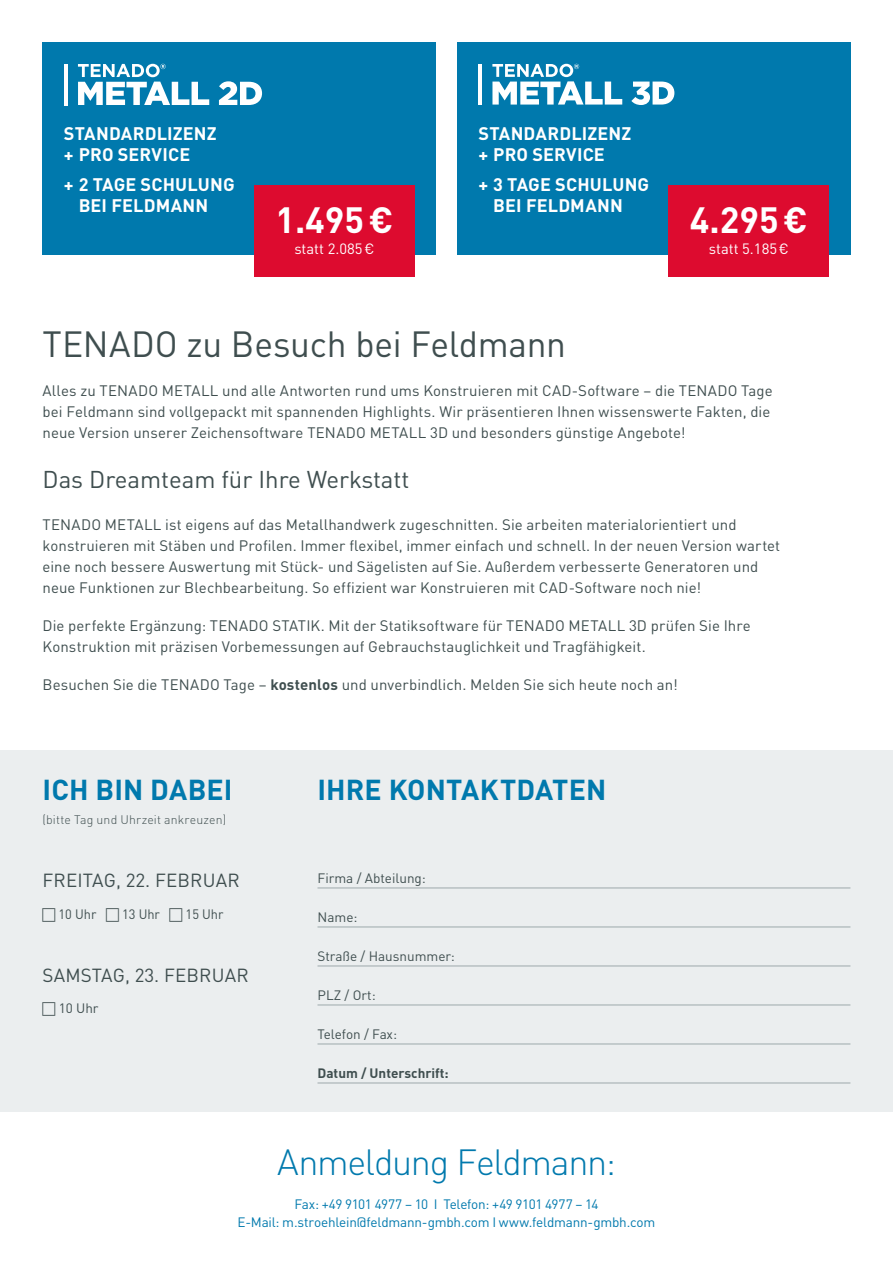
<style>
.page{position:relative;width:893px;height:1263px;background:#fff}
.page>*{position:absolute;margin:0;border:0;box-sizing:border-box;transform-origin:0 0}
.t1{font:700 36.15px "DIN Pro";color:#fff}
.t2{font:36px "DIN Pro";letter-spacing:-.01em;color:#3f4e4f}
.t3{font:300 36px "DIN Pro";letter-spacing:-.04em;color:#0079ad}
.t4{font:700 28.5px "DIN Pro";letter-spacing:.005em;color:#0079ad}
.t5{font:24px "DIN Pro";color:#3f4e4f}
.t6{font:18.75px "DIN Pro";letter-spacing:.01em;color:#3f4e4f}
.t7{font:700 18px/21px "DIN Pro";letter-spacing:.005em;color:#fff}
.t8{font:15px/21px "DIN Pro";letter-spacing:.005em;color:#3f4e4f}
.t9{font:14.85px "DIN Pro";color:#fff}
.t10{font:13.5px/18px "DIN Pro";letter-spacing:-.015em;color:#0079ad;text-align:center}
.t11{font:13.5px "DIN Pro";color:#3f4e4f}
.t12{font:700 13.5px "DIN Pro";color:#3f4e4f}
.t13{font:13.5px "DIN Pro";color:#3f4e4f;scale:.95 1}
.t14{font:300 12.3px "DIN Pro";letter-spacing:.01em;color:#3f4e4f}
.s1{font-weight:700}
</style>
<div class="page">
<div style="left:43px;top:43px;width:393px;height:212px;background:#0079ad"></div>
<hr style="left:64px;top:64px;width:4px;height:41px;background:#fff">
<svg style="left:78px;top:64px;width:131px;height:41px"></svg>
<svg style="left:219px;top:81px;width:43px;height:24px"></svg>
<div style="left:254px;top:185px;width:161px;height:91px;background:#dd0b2f"></div>
<div style="left:457px;top:43px;width:393px;height:212px;background:#0079ad"></div>
<hr style="left:478px;top:64px;width:4px;height:41px;background:#fff">
<svg style="left:492px;top:64px;width:130px;height:41px"></svg>
<svg style="left:631px;top:82px;width:43px;height:23px"></svg>
<div style="left:669px;top:185px;width:160px;height:91px;background:#dd0b2f"></div>
<div style="left:0;top:750px;width:893px;height:361px;background:#ebeeef"></div>
<hr style="left:317px;top:887px;width:533px;height:1px;background:#9da9ab">
<hr style="left:317px;top:926px;width:533px;height:1px;background:#9da9ab">
<hr style="left:317px;top:965px;width:533px;height:1px;background:#9da9ab">
<hr style="left:317px;top:1004px;width:533px;height:1px;background:#9da9ab">
<hr style="left:317px;top:1043px;width:533px;height:1px;background:#9da9ab">
<hr style="left:317px;top:1082px;width:533px;height:1px;background:#9da9ab">
<p class="t7" style="left:64px;top:122px;width:154px">STANDARDLIZENZ + PRO SERVICE</p>
<p class="t7" style="left:79px;top:173px;width:157px;text-indent:-15px">+ 2 TAGE SCHULUNG<br>BEI FELDMANN</p>
<h1 class="t1" style="left:275px;top:196px;width:119px">1.495€</h1>
<p class="t9" style="left:294px;top:237px;width:81px">statt 2.085€</p>
<p class="t7" style="left:478px;top:122px;width:154px">STANDARDLIZENZ + PRO SERVICE</p>
<p class="t7" style="left:493px;top:173px;width:157px;text-indent:-15px">+ 3 TAGE SCHULUNG<br>BEI FELDMANN</p>
<h1 class="t1" style="left:690px;top:196px;width:119px">4.295€</h1>
<p class="t9" style="left:709px;top:237px;width:81px">statt 5.185€</p>
<h2 class="t2" style="left:43px;top:316px;width:525px">TENADO zu Besuch bei Feldmann</h2>
<p class="t8" style="left:43px;top:379px;width:732px">Alles zu TENADO METALL und alle Antworten rund ums Konstruieren mit CAD-Software – die TENADO Tage bei Feldmann sind vollgepackt mit spannenden Highlights. Wir präsentieren Ihnen wissenswerte Fakten, die neue Version unserer Zeichensoftware TENADO METALL 3D und besonders günstige Angebote!</p>
<h3 class="t5" style="left:43px;top:461px;width:368px">Das Dreamteam für Ihre Werkstatt</h3>
<p class="t8" style="left:43px;top:513px;width:739px">TENADO METALL ist eigens auf das Metallhandwerk zugeschnitten. Sie arbeiten materialorientiert und konstruieren mit Stäben und Profilen. Immer flexibel, immer einfach und schnell. In der neuen Version wartet eine noch bessere Auswertung mit Stück- und Sägelisten auf Sie. Außerdem verbesserte Generatoren und neue Funktionen zur Blechbearbeitung. So effizient war Konstruieren mit CAD-Software noch nie!</p>
<p class="t8" style="left:43px;top:614px;width:710px">Die perfekte Ergänzung: TENADO STATIK. Mit der Statiksoftware für TENADO METALL 3D prüfen Sie Ihre<br>Konstruktion mit präzisen Vorbemessungen auf Gebrauchstauglichkeit und Tragfähigkeit.</p>
<p class="t8" style="left:43px;top:673px;width:637px">Besuchen Sie die TENADO Tage – <span class="s1">kostenlos</span> und unverbindlich. Melden Sie sich heute noch an!</p>
<h3 class="t4" style="left:43px;top:770px;width:192px">ICH BIN DABEI</h3>
<p class="t14" style="left:43px;top:810px;width:185px">(bitte Tag und Uhrzeit ankreuzen)</p>
<p class="t6" style="left:43px;top:866px;width:199px">FREITAG, 22. FEBRUAR</p>
<p class="t13" style="left:59px;top:903px;width:41px">10 Uhr</p>
<p class="t13" style="left:122px;top:903px;width:41px">13 Uhr</p>
<p class="t13" style="left:186px;top:903px;width:41px">15 Uhr</p>
<p class="t6" style="left:43px;top:960px;width:208px">SAMSTAG, 23. FEBRUAR</p>
<p class="t11" style="left:59px;top:998px;width:41px">10 Uhr</p>
<h3 class="t4" style="left:317px;top:770px;width:290px">IHRE KONTAKTDATEN</h3>
<p class="t11" style="left:317px;top:868px;width:110px">Firma / Abteilung:</p>
<p class="t11" style="left:317px;top:907px;width:42px">Name:</p>
<p class="t11" style="left:317px;top:946px;width:139px">Straße / Hausnummer:</p>
<p class="t11" style="left:317px;top:985px;width:60px">PLZ / Ort:</p>
<p class="t11" style="left:317px;top:1024px;width:81px">Telefon / Fax:</p>
<p class="t12" style="left:317px;top:1064px;width:133px">Datum / Unterschrift:</p>
<h2 class="t3" style="left:277px;top:1134px;width:340px">Anmeldung Feldmann:</h2>
<p class="t10" style="left:238px;top:1193px;width:419px">Fax: +49 9101 4977 – 10 Ι Telefon: +49 9101 4977 – 14<br>E-Mail: m.stroehlein@feldmann-gmbh.com Ι www.feldmann-gmbh.com</p>
</div>
